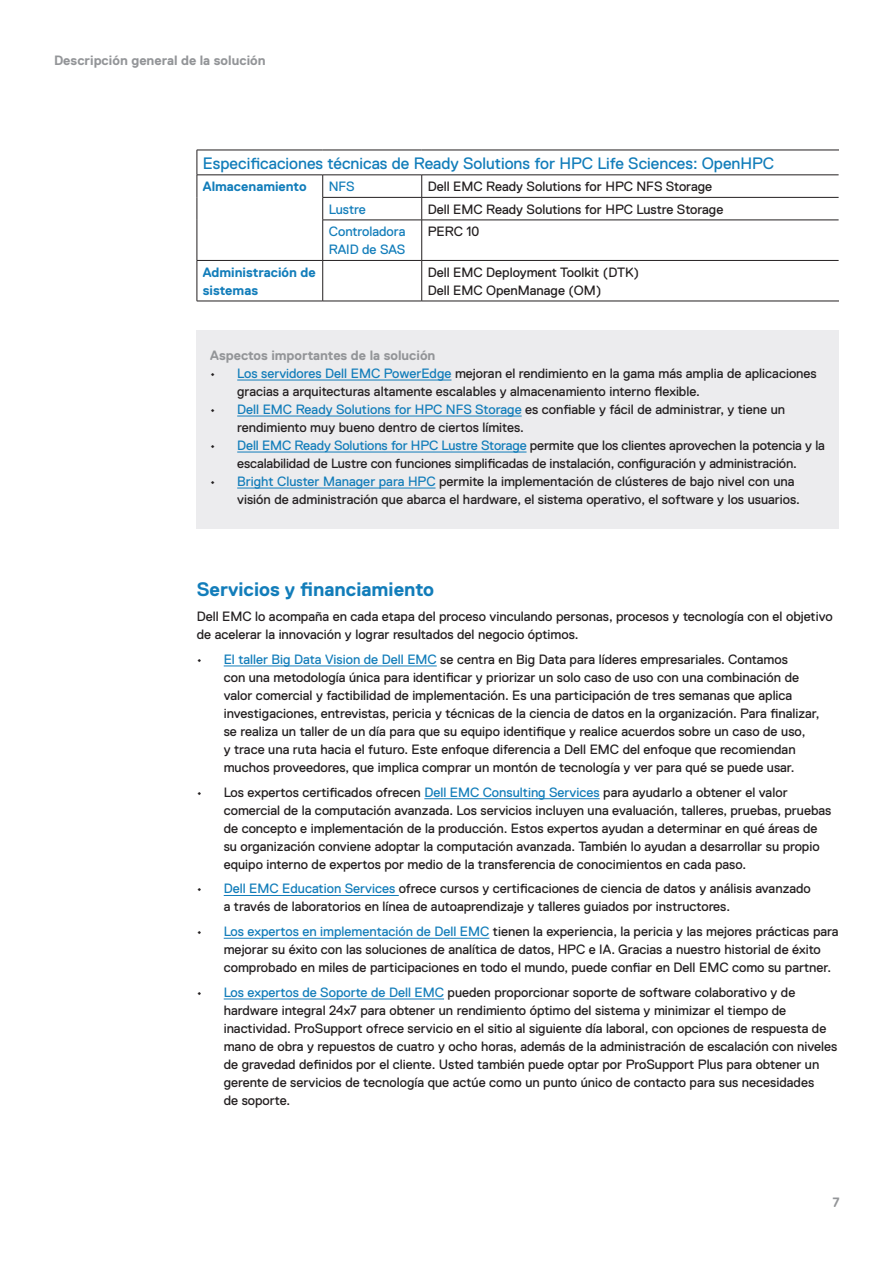
<style>
.page{position:relative;width:893px;height:1263px;background:#fff}
.page>*{position:absolute;margin:0;border:0;box-sizing:border-box;transform-origin:0 0}
.Body_Head_Level_1_De{font:700 19.5px "Dell Replica";color:#127dba}
.Body_Head_Level_2_De{font:16.5px "Dell Replica";color:#127dba}
.Body_Last_Before_Hea{font:13.5px/18px "Dell Replica";color:#231f20}
.Table_Body_Copy_Cent{font:13.5px "Dell Replica";color:#231f20}
.Table_Body_Copy_Dell{font:13.5px "Dell Replica";color:#231f20}
.Table_Head_1_Dell_Re{font:700 13.5px/18px "Dell Replica";color:#127dba}
.Body_Subhead_Level_1{font:700 13.5px "Dell Replica";color:#939598}
.Table_Subhead_Dell_R{font:13.5px/18px "Dell Replica";color:#127dba}
.Document_Type_Dell_R{font:700 13.5px "Dell Replica";color:#939598}
.s1{color:#127dba}
</style>
<div class="page">
<hr style="left:197px;top:150px;width:126px;height:1px;background:#231f20">
<hr style="left:323px;top:150px;width:99px;height:1px;background:#231f20">
<hr style="left:422px;top:150px;width:417px;height:1px;background:#231f20">
<hr style="left:197px;top:175px;width:126px;height:1px;background:#231f20">
<hr style="left:323px;top:175px;width:99px;height:1px;background:#231f20">
<hr style="left:422px;top:175px;width:417px;height:1px;background:#231f20">
<svg style="left:197px;top:150px;width:1px;height:70px"></svg>
<svg style="left:322px;top:175px;width:1px;height:45px"></svg>
<svg style="left:421px;top:175px;width:1px;height:45px"></svg>
<hr style="left:197px;top:220px;width:1px;height:40px;background:#231f20">
<hr style="left:322px;top:220px;width:1px;height:40px;background:#231f20">
<hr style="left:421px;top:220px;width:1px;height:40px;background:#231f20">
<hr style="left:197px;top:260px;width:126px;height:1px;background:#231f20">
<hr style="left:197px;top:261px;width:1px;height:40px;background:#231f20">
<hr style="left:323px;top:260px;width:99px;height:1px;background:#231f20">
<hr style="left:322px;top:261px;width:1px;height:40px;background:#231f20">
<hr style="left:422px;top:260px;width:417px;height:1px;background:#231f20">
<hr style="left:421px;top:261px;width:1px;height:40px;background:#231f20">
<hr style="left:197px;top:301px;width:126px;height:1px;background:#231f20">
<hr style="left:323px;top:301px;width:99px;height:1px;background:#231f20">
<hr style="left:422px;top:301px;width:417px;height:1px;background:#231f20">
<hr style="left:323px;top:197px;width:99px;height:1px;background:#231f20">
<hr style="left:422px;top:197px;width:417px;height:1px;background:#231f20">
<hr style="left:323px;top:220px;width:99px;height:1px;background:#231f20">
<hr style="left:422px;top:220px;width:417px;height:1px;background:#231f20">
<div style="left:197px;top:331px;width:642px;height:198px;background:#ececee"></div>
<hr style="left:237px;top:380px;width:214px;height:1px;background:#127dba">
<hr style="left:237px;top:416px;width:285px;height:1px;background:#127dba">
<hr style="left:237px;top:452px;width:290px;height:1px;background:#127dba">
<hr style="left:237px;top:488px;width:199px;height:1px;background:#127dba">
<hr style="left:224px;top:666px;width:213px;height:1px;background:#127dba">
<hr style="left:424px;top:798px;width:176px;height:1px;background:#127dba">
<hr style="left:224px;top:895px;width:175px;height:1px;background:#127dba">
<hr style="left:224px;top:938px;width:265px;height:1px;background:#127dba">
<hr style="left:224px;top:999px;width:220px;height:1px;background:#127dba">
<p class="Document_Type_Dell_R" style="left:54px;top:52px;width:213px">Descripción general de la solución</p>
<p class="Body_Head_Level_2_De" style="left:203px;top:154px;width:573px">Especificaciones técnicas de Ready Solutions for HPC Life Sciences: OpenHPC</p>
<p class="Table_Head_1_Dell_Re" style="left:203px;top:178px;width:105px">Almacenamiento</p>
<p class="Table_Subhead_Dell_R" style="left:329px;top:178px;width:28px">NFS</p>
<p class="Table_Body_Copy_Cent" style="left:428px;top:179px;width:286px">Dell EMC Ready Solutions for HPC NFS Storage</p>
<p class="Table_Subhead_Dell_R" style="left:329px;top:200px;width:39px">Lustre</p>
<p class="Table_Body_Copy_Cent" style="left:428px;top:202px;width:297px">Dell EMC Ready Solutions for HPC Lustre Storage</p>
<p class="Table_Subhead_Dell_R" style="left:329px;top:223px;width:78px">Controladora<br>RAID de SAS</p>
<p class="Table_Body_Copy_Cent" style="left:428px;top:224px;width:53px">PERC 10</p>
<p class="Table_Head_1_Dell_Re" style="left:203px;top:263px;width:114px">Administración de sistemas</p>
<p class="Table_Body_Copy_Dell" style="left:428px;top:265px;width:213px">Dell EMC Deployment Toolkit (DTK)</p>
<p class="Table_Body_Copy_Dell" style="left:428px;top:283px;width:175px">Dell EMC OpenManage (OM)</p>
<p class="Body_Subhead_Level_1" style="left:210px;top:348px;width:227px">Aspectos importantes de la solución</p>
<p class="Body_Last_Before_Hea" style="left:237px;top:364px;width:581px;text-indent:-27px">• <span class="s1">Los servidores Dell EMC PowerEdge</span> mejoran el rendimiento en la gama más amplia de aplicaciones gracias a arquitecturas altamente escalables y almacenamiento interno flexible.</p>
<p class="Body_Last_Before_Hea" style="left:237px;top:400px;width:549px;text-indent:-27px">• <span class="s1">Dell EMC Ready Solutions for HPC NFS Storage</span> es confiable y fácil de administrar, y tiene un rendimiento muy bueno dentro de ciertos límites.</p>
<p class="Body_Last_Before_Hea" style="left:210px;top:436px;width:616px;text-align:center">• <span class="s1">Dell EMC Ready Solutions for HPC Lustre Storage</span> permite que los clientes aprovechen la potencia y la escalabilidad de Lustre con funciones simplificadas de instalación, configuración y administración.</p>
<p class="Body_Last_Before_Hea" style="left:210px;top:472px;width:589px;text-align:right">• <span class="s1">Bright Cluster Manager para HPC</span> permite la implementación de clústeres de bajo nivel con una visión de administración que abarca el hardware, el sistema operativo, el software y los usuarios.</p>
<p class="Body_Head_Level_1_De" style="left:197px;top:579px;width:239px">Servicios y financiamiento</p>
<p class="Body_Last_Before_Hea" style="left:197px;top:608px;width:637px">Dell EMC lo acompaña en cada etapa del proceso vinculando personas, procesos y tecnología con el objetivo de acelerar la innovación y lograr resultados del negocio óptimos.</p>
<p class="Body_Last_Before_Hea" style="left:224px;top:650px;width:597px;text-indent:-27px">• <span class="s1">El taller Big Data Vision de Dell EMC</span> se centra en Big Data para líderes empresariales. Contamos<br>con una metodología única para identificar y priorizar un solo caso de uso con una combinación de valor comercial y factibilidad de implementación. Es una participación de tres semanas que aplica investigaciones, entrevistas, pericia y técnicas de la ciencia de datos en la organización. Para finalizar, se realiza un taller de un día para que su equipo identifique y realice acuerdos sobre un caso de uso,<br>y trace una ruta hacia el futuro. Este enfoque diferencia a Dell EMC del enfoque que recomiendan muchos proveedores, que implica comprar un montón de tecnología y ver para qué se puede usar.</p>
<p class="Body_Last_Before_Hea" style="left:224px;top:783px;width:609px;text-indent:-27px">• Los expertos certificados ofrecen <span class="s1">Dell EMC Consulting Services</span> para ayudarlo a obtener el valor comercial de la computación avanzada. Los servicios incluyen una evaluación, talleres, pruebas, pruebas de concepto e implementación de la producción. Estos expertos ayudan a determinar en qué áreas de su organización conviene adoptar la computación avanzada. También lo ayudan a desarrollar su propio equipo interno de expertos por medio de la transferencia de conocimientos en cada paso.</p>
<p class="Body_Last_Before_Hea" style="left:224px;top:880px;width:589px;text-indent:-27px">• <span class="s1">Dell EMC Education Services</span> ofrece cursos y certificaciones de ciencia de datos y análisis avanzado a través de laboratorios en línea de autoaprendizaje y talleres guiados por instructores.</p>
<p class="Body_Last_Before_Hea" style="left:224px;top:923px;width:616px;text-indent:-27px">• <span class="s1">Los expertos en implementación de Dell EMC</span> tienen la experiencia, la pericia y las mejores prácticas para mejorar su éxito con las soluciones de analítica de datos, HPC e IA. Gracias a nuestro historial de éxito comprobado en miles de participaciones en todo el mundo, puede confiar en Dell EMC como su partner.</p>
<p class="Body_Last_Before_Hea" style="left:224px;top:983px;width:615px;text-indent:-27px">• <span class="s1">Los expertos de Soporte de Dell EMC</span> pueden proporcionar soporte de software colaborativo y de hardware integral 24x7 para obtener un rendimiento óptimo del sistema y minimizar el tiempo de inactividad. ProSupport ofrece servicio en el sitio al siguiente día laboral, con opciones de respuesta de mano de obra y repuestos de cuatro y ocho horas, además de la administración de escalación con niveles de gravedad definidos por el cliente. Usted también puede optar por ProSupport Plus para obtener un gerente de servicios de tecnología que actúe como un punto único de contacto para sus necesidades<br>de soporte.</p>
<p class="Body_Subhead_Level_1" style="left:832px;top:1195px;width:9px">7</p>
</div>
